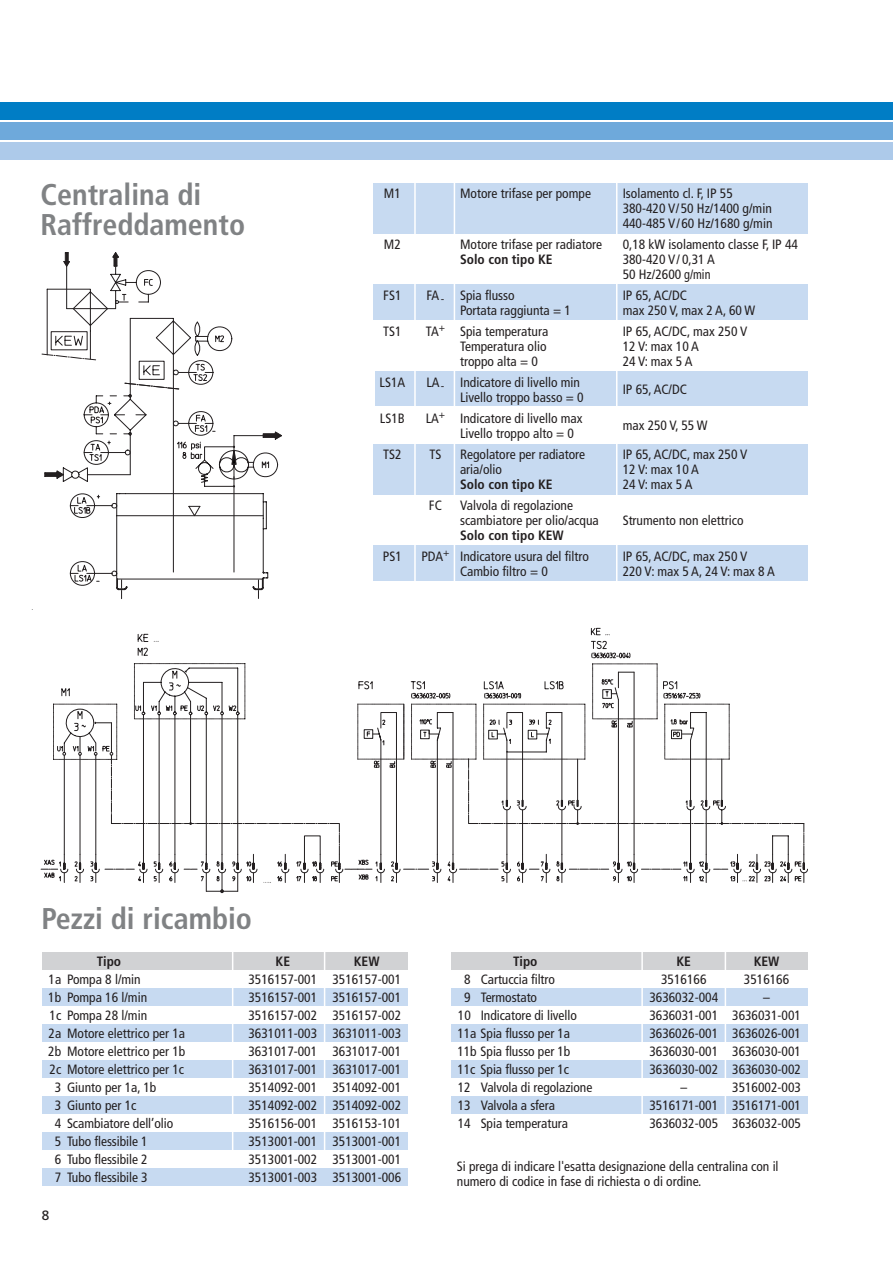
<style>
.page{position:relative;width:893px;height:1263px;background:#fff}
.page>*{position:absolute;margin:0;border:0;box-sizing:border-box;transform-origin:0 0}
.t1{font:700 condensed 30px/30px "Frutiger";color:#808284}
.t2{font:condensed 13.5px/18px "Frutiger";color:#231f20}
.t3{font:700 condensed 13.5px "Frutiger";color:#231f20}
.t4{font:13.5px "Frutiger";color:#231f20}
</style>
<div class="page">
<div style="left:0;top:102px;width:892px;height:18px;background:#007dc5"></div>
<div style="left:0;top:122px;width:892px;height:18px;background:#6ea9db"></div>
<div style="left:0;top:142px;width:892px;height:18px;background:#adcaea"></div>
<div style="left:373px;top:183px;width:435px;height:50px;background:#c7daf1"></div>
<div style="left:373px;top:444px;width:435px;height:51px;background:#c7daf1"></div>
<div style="left:375px;top:371px;width:433px;height:35px;background:#c7daf1"></div>
<div style="left:373px;top:546px;width:435px;height:35px;background:#c7daf1"></div>
<div style="left:373px;top:285px;width:435px;height:35px;background:#c7daf1"></div>
<svg style="left:41px;top:252px;width:241px;height:347px"></svg>
<hr style="left:414px;top:176px;width:2px;height:416px;background:#fff">
<hr style="left:454px;top:176px;width:1px;height:416px;background:#fff">
<hr style="left:616px;top:176px;width:1px;height:416px;background:#fff">
<div style="left:42px;top:952px;width:766px;height:18px;background:#d1d2d4"></div>
<div style="left:42px;top:988px;width:766px;height:18px;background:#c7daf1"></div>
<div style="left:42px;top:1024px;width:766px;height:18px;background:#c7daf1"></div>
<div style="left:42px;top:1060px;width:766px;height:18px;background:#c7daf1"></div>
<div style="left:42px;top:1096px;width:766px;height:18px;background:#c7daf1"></div>
<div style="left:42px;top:1132px;width:381px;height:18px;background:#c7daf1"></div>
<div style="left:42px;top:1168px;width:367px;height:18px;background:#c7daf1"></div>
<hr style="left:641px;top:948px;width:2px;height:193px;background:#fff">
<hr style="left:725px;top:948px;width:1px;height:193px;background:#fff">
<div style="left:408px;top:942px;width:43px;height:251px;background:#fff"></div>
<hr style="left:324px;top:949px;width:1px;height:207px;background:#fff">
<hr style="left:232px;top:949px;width:1px;height:207px;background:#fff">
<svg style="left:41px;top:628px;width:767px;height:265px"></svg>
<h1 class="t1" style="left:41px;top:182px;width:206px">Centralina di<br>Raffreddamento</h1>
<p class="t2" style="left:384px;top:185px;width:18px">M1</p>
<p class="t2" style="left:384px;top:236px;width:18px">M2</p>
<p class="t2" style="left:383px;top:287px;width:20px">FS1</p>
<p class="t2" style="left:383px;top:323px;width:20px">TS1</p>
<p class="t2" style="left:379px;top:374px;width:27px">LS1A</p>
<p class="t2" style="left:380px;top:410px;width:26px">LS1B</p>
<p class="t2" style="left:383px;top:446px;width:20px">TS2</p>
<p class="t2" style="left:383px;top:548px;width:20px">PS1</p>
<p class="t2" style="left:427px;top:287px;width:19px">FA<sub>-</sub></p>
<p class="t2" style="left:426px;top:323px;width:21px">TA<sup>+</sup></p>
<p class="t2" style="left:426px;top:374px;width:20px">LA<sub>-</sub></p>
<p class="t2" style="left:426px;top:410px;width:21px">LA<sup>+</sup></p>
<p class="t2" style="left:429px;top:446px;width:13px">TS</p>
<p class="t2" style="left:429px;top:497px;width:14px">FC</p>
<p class="t2" style="left:421px;top:548px;width:30px">PDA<sup>+</sup></p>
<p class="t2" style="left:460px;top:185px;width:132px">Motore trifase per pompe</p>
<p class="t2" style="left:460px;top:236px;width:144px">Motore trifase per radiatore</p>
<p class="t3" style="left:460px;top:254px;width:94px">Solo con tipo KE</p>
<p class="t2" style="left:460px;top:289px;width:112px;line-height:15px">Spia flusso<br>Portata raggiunta = 1</p>
<p class="t2" style="left:460px;top:325px;width:90px;line-height:15px">Spia temperatura<br>Temperatura olio troppo alta = 0</p>
<p class="t2" style="left:460px;top:376px;width:125px;line-height:15px">Indicatore di livello min<br>Livello troppo basso = 0</p>
<p class="t2" style="left:460px;top:412px;width:124px;line-height:15px">Indicatore di livello max<br>Livello troppo alto = 0</p>
<p class="t2" style="left:460px;top:448px;width:127px;line-height:15px">Regolatore per radiatore aria/olio</p>
<p class="t3" style="left:460px;top:479px;width:94px">Solo con tipo KE</p>
<p class="t2" style="left:460px;top:499px;width:140px;line-height:15px">Valvola di regolazione scambiatore per olio/acqua</p>
<p class="t3" style="left:460px;top:530px;width:105px">Solo con tipo KEW</p>
<p class="t2" style="left:460px;top:550px;width:130px;line-height:15px">Indicatore usura del filtro<br>Cambio filtro = 0</p>
<p class="t2" style="left:623px;top:187px;width:151px;line-height:15px">Isolamento cl. F, IP 55<br>380-420 V/50 Hz/1400 g/min<br>440-485 V/60 Hz/1680 g/min</p>
<p class="t2" style="left:623px;top:238px;width:177px;line-height:15px">0,18 kW isolamento classe F, IP 44<br>380-420 V/ 0,31 A<br>50 Hz/2600 g/min</p>
<p class="t2" style="left:623px;top:289px;width:134px;line-height:15px">IP 65, AC/DC<br>max 250 V, max 2 A, 60 W</p>
<p class="t2" style="left:623px;top:325px;width:126px;line-height:15px">IP 65, AC/DC, max 250 V<br>12 V: max 10 A<br>24 V: max 5 A</p>
<p class="t2" style="left:623px;top:382px;width:66px">IP 65, AC/DC</p>
<p class="t2" style="left:623px;top:413px;width:126px;line-height:28.5px">max 250 V, 55 W<br>IP 65, AC/DC, max 250 V</p>
<p class="t2" style="left:623px;top:463px;width:78px;line-height:15px">12 V: max 10 A<br>24 V: max 5 A</p>
<p class="t2" style="left:623px;top:512px;width:122px">Strumento non elettrico</p>
<p class="t2" style="left:623px;top:550px;width:154px;line-height:15px">IP 65, AC/DC, max 250 V<br>220 V: max 5 A, 24 V: max 8 A</p>
<h1 class="t1" style="left:41px;top:906px;width:212px">Pezzi di ricambio</h1>
<p class="t3" style="left:97px;top:956px;width:26px">Tipo</p>
<p class="t3" style="left:513px;top:956px;width:26px">Tipo</p>
<p class="t3" style="left:754px;top:956px;width:27px">KEW</p>
<p class="t2" style="left:732px;top:971px;width:70px;text-align:center">3516166<br>–<br>3636031-001<br>3636026-001<br>3636030-001<br>3636030-002<br>3516002-003<br>3516171-001<br>3636032-005</p>
<p class="t3" style="left:676px;top:956px;width:16px">KE</p>
<p class="t2" style="left:649px;top:971px;width:70px;text-align:center">3516166<br>3636032-004<br>3636031-001<br>3636026-001<br>3636030-001<br>3636030-002 –<br>3516171-001<br>3636032-005</p>
<p class="t3" style="left:354px;top:956px;width:27px">KEW</p>
<p class="t2" style="left:332px;top:971px;width:70px;text-align:justify">3516157-001<br>3516157-001<br>3516157-002<br>3631011-003<br>3631017-001<br>3631017-001<br>3514092-001<br>3514092-002<br>3516153-101<br>3513001-001<br>3513001-001<br>3513001-006</p>
<p class="t3" style="left:276px;top:956px;width:16px">KE</p>
<p class="t2" style="left:248px;top:971px;width:70px;text-align:justify">3516157-001<br>3516157-001<br>3516157-002<br>3631011-003<br>3631017-001<br>3631017-001<br>3514092-001<br>3514092-002<br>3516156-001<br>3513001-001<br>3513001-002<br>3513001-003</p>
<p class="t2" style="left:464px;top:971px;width:92px">8 Cartuccia filtro</p>
<p class="t2" style="left:464px;top:989px;width:74px">9 Termostato</p>
<p class="t2" style="left:458px;top:1007px;width:120px">10 Indicatore di livello</p>
<p class="t2" style="left:457px;top:1025px;width:114px">11a Spia flusso per 1a</p>
<p class="t2" style="left:457px;top:1043px;width:115px">11b Spia flusso per 1b</p>
<p class="t2" style="left:457px;top:1061px;width:113px">11c Spia flusso per 1c</p>
<p class="t2" style="left:458px;top:1079px;width:136px">12 Valvola di regolazione</p>
<p class="t2" style="left:458px;top:1097px;width:99px">13 Valvola a sfera</p>
<p class="t2" style="left:458px;top:1115px;width:112px">14 Spia temperatura</p>
<p class="t2" style="left:49px;top:971px;width:94px">1a Pompa 8 l/min</p>
<p class="t2" style="left:48px;top:989px;width:100px">1b Pompa 16 l/min</p>
<p class="t2" style="left:50px;top:1007px;width:99px">1c Pompa 28 l/min</p>
<p class="t2" style="left:49px;top:1025px;width:138px">2a Motore elettrico per 1a</p>
<p class="t2" style="left:48px;top:1043px;width:139px">2b Motore elettrico per 1b</p>
<p class="t2" style="left:50px;top:1061px;width:136px">2c Motore elettrico per 1c</p>
<p class="t2" style="left:55px;top:1079px;width:103px">3 Giunto per 1a, 1b</p>
<p class="t2" style="left:55px;top:1097px;width:83px">3 Giunto per 1c</p>
<p class="t2" style="left:55px;top:1115px;width:120px">4 Scambiatore dell’olio</p>
<p class="t2" style="left:55px;top:1133px;width:94px">5 Tubo flessibile 1</p>
<p class="t2" style="left:55px;top:1151px;width:94px">6 Tubo flessibile 2</p>
<p class="t2" style="left:55px;top:1169px;width:94px">7 Tubo flessibile 3</p>
<p class="t2" style="left:457px;top:1160px;width:323px;line-height:15px">Si prega di indicare l'esatta designazione della centralina con il numero di codice in fase di richiesta o di ordine.</p>
<p class="t4" style="left:42px;top:1210px;width:9px">8</p>
</div>
